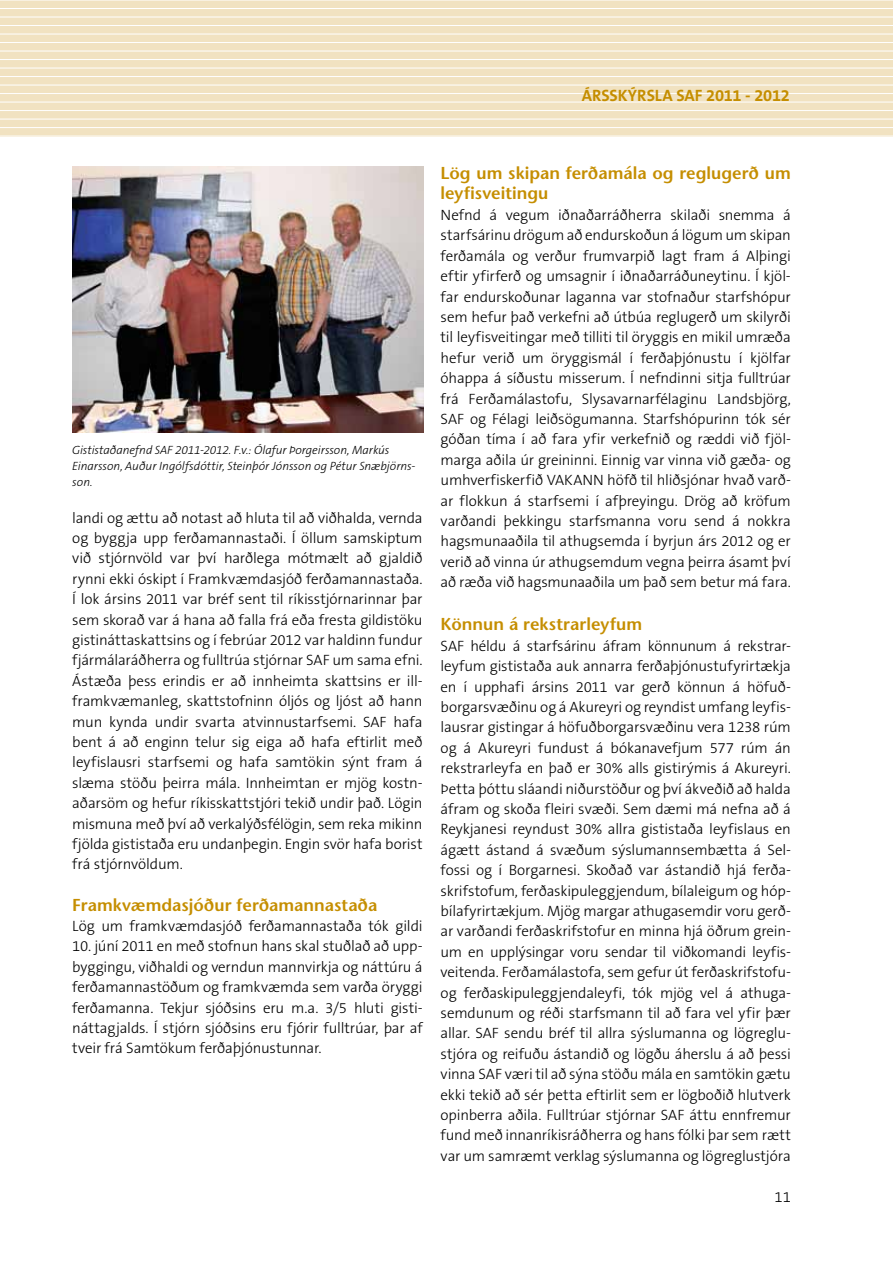
<style>
.page{position:relative;width:893px;height:1263px;background:#fff}
.page>*{position:absolute;margin:0;border:0;box-sizing:border-box;transform-origin:0 0}
.t1{font:600 17.25px/20.7px "Stone Sans";color:#c58e00}
.t2{font:700 16.5px "The Sans B7";letter-spacing:-.005em;color:#c58e00}
.t3{font:300 15px/20.4px "The Sans B3";letter-spacing:-.01em;color:#000;text-align:justify}
.t4{font:italic 300 12px/15.9px "The Sans B3";letter-spacing:-.005em;color:#000}
</style>
<div class="page">
<div style="left:0;top:0;width:893px;height:136px;background:#f1e2c1"></div>
<hr style="left:0;top:0;width:893px;height:1px;background:#fff">
<hr style="left:0;top:8px;width:893px;height:1px;background:#fff">
<hr style="left:0;top:17px;width:893px;height:1px;background:#fff">
<hr style="left:0;top:25px;width:893px;height:1px;background:#fff">
<hr style="left:0;top:34px;width:893px;height:1px;background:#fff">
<hr style="left:0;top:42px;width:893px;height:1px;background:#fff">
<hr style="left:0;top:51px;width:893px;height:1px;background:#fff">
<hr style="left:0;top:59px;width:893px;height:1px;background:#fff">
<hr style="left:0;top:68px;width:893px;height:1px;background:#fff">
<hr style="left:0;top:76px;width:893px;height:1px;background:#fff">
<hr style="left:0;top:85px;width:893px;height:1px;background:#fff">
<hr style="left:0;top:93px;width:893px;height:1px;background:#fff">
<hr style="left:0;top:102px;width:893px;height:1px;background:#fff">
<hr style="left:0;top:110px;width:893px;height:1px;background:#fff">
<hr style="left:0;top:119px;width:893px;height:1px;background:#fff">
<hr style="left:0;top:127px;width:893px;height:1px;background:#fff">
<img style="left:72px;top:167px;width:351px;height:266px">
<p class="t2" style="left:582px;top:87px;width:210px">ÁRSSKÝRSLA SAF 2011 - 2012</p>
<p class="t4" style="left:72px;top:443px;width:345px">Gististaðanefnd SAF 2011-2012. F.v.: Ólafur Þorgeirsson, Markús<br>Einarsson, Auður Ingólfsdóttir, Steinþór Jónsson og Pétur Snæbjörns&shy;son.</p>
<p class="t3" style="left:72px;top:508px;width:352px">landi og ættu að notast að hluta til að viðhalda, vernda og byggja upp ferðamannastaði. Í öllum samskiptum við stjórnvöld var því harðlega mótmælt að gjaldið rynni ekki óskipt í Framkvæmdasjóð ferðamannastaða.<br>Í lok ársins 2011 var bréf sent til ríkisstjórnarinnar þar sem skorað var á hana að falla frá eða fresta gildistöku gistináttaskattsins og í febrúar 2012 var haldinn fundur fjármálaráðherra og fulltrúa stjórnar SAF um sama efni.<br>Ástæða þess erindis er að innheimta skattsins er ill&shy;framkvæmanleg, skattstofninn óljós og ljóst að hann mun kynda undir svarta atvinnustarfsemi. SAF hafa bent á að enginn telur sig eiga að hafa eftirlit með leyfislausri starfsemi og hafa samtökin sýnt fram á slæma stöðu þeirra mála. Innheimtan er mjög kostn&shy;aðarsöm og hefur ríkisskattstjóri tekið undir það. Lögin mismuna með því að verkalýðsfélögin, sem reka mikinn fjölda gististaða eru undanþegin. Engin svör hafa borist frá stjórnvöldum.</p>
<p class="t1" style="left:72px;top:894px;width:307px">Framkvæmdasjóður ferðamannastaða</p>
<p class="t3" style="left:72px;top:916px;width:352px">Lög um framkvæmdasjóð ferðamannastaða tók gildi</p>
<p class="t3" style="left:72px;top:937px;width:352px">10. júní 2011 en með stofnun hans skal stuðlað að upp&shy;byggingu, viðhaldi og verndun mannvirkja og náttúru á ferðamannastöðum og framkvæmda sem varða öryggi ferðamanna. Tekjur sjóðsins eru m.a. 3/5 hluti gisti&shy;náttagjalds. Í stjórn sjóðsins eru fjórir fulltrúar, þar af tveir frá Samtökum ferðaþjónustunnar.</p>
<p class="t1" style="left:441px;top:162px;width:352px">Lög um skipan ferðamála og reglugerð um leyfisveitingu</p>
<p class="t3" style="left:441px;top:205px;width:352px">Nefnd á vegum iðnaðarráðherra skilaði snemma á starfsárinu drögum að endurskoðun á lögum um skipan ferðamála og verður frumvarpið lagt fram á Alþingi eftir yfirferð og umsagnir í iðnaðarráðuneytinu. Í kjöl&shy;far endurskoðunar laganna var stofnaður starfshópur sem hefur það verkefni að útbúa reglugerð um skilyrði til leyfisveitingar með tilliti til öryggis en mikil umræða hefur verið um öryggismál í ferðaþjónustu í kjölfar óhappa á síðustu misserum. Í nefndinni sitja fulltrúar frá Ferðamálastofu, Slysavarnarfélaginu Landsbjörg, SAF og Félagi leiðsögumanna. Starfshópurinn tók sér góðan tíma í að fara yfir verkefnið og ræddi við fjöl&shy;marga aðila úr greininni. Einnig var vinna við gæða- og umhverfiskerfið VAKANN höfð til hliðsjónar hvað varð&shy;ar flokkun á starfsemi í afþreyingu. Drög að kröfum varðandi þekkingu starfsmanna voru send á nokkra hagsmunaaðila til athugsemda í byrjun árs 2012 og er verið að vinna úr athugsemdum vegna þeirra ásamt því að ræða við hagsmunaaðila um það sem betur má fara.</p>
<p class="t1" style="left:441px;top:614px;width:203px">Könnun á rekstrarleyfum</p>
<p class="t3" style="left:441px;top:636px;width:352px;text-align:left">SAF héldu á starfsárinu áfram könnunum á rekstrar&shy;leyfum gististaða auk annarra ferðaþjónustufyrirtækja en í upphafi ársins 2011 var gerð könnun á höfuð&shy;borgarsvæðinu og á Akureyri og reyndist umfang leyfis&shy;lausrar gistingar á höfuðborgarsvæðinu vera 1238 rúm og á Akureyri fundust á bókanavefjum 577 rúm án rekstrarleyfa en það er 30% alls gistirýmis á Akureyri.<br>Þetta þóttu sláandi niðurstöður og því ákveðið að halda áfram og skoða fleiri svæði. Sem dæmi má nefna að á Reykjanesi reyndust 30% allra gististaða leyfislaus en ágætt ástand á svæðum sýslumannsembætta á Sel&shy;fossi og í Borgarnesi. Skoðað var ástandið hjá ferða&shy;skrifstofum, ferðaskipuleggjendum, bílaleigum og hóp&shy;bílafyrirtækjum. Mjög margar athugasemdir voru gerð&shy;ar varðandi ferðaskrifstofur en minna hjá öðrum grein--- um en upplýsingar voru sendar til viðkomandi leyfis----- veitenda. Ferðamálastofa, sem gefur út ferðaskrifstofu&shy;og ferðaskipuleggjendaleyfi, tók mjög vel á athuga&shy;semdunum og réði starfsmann til að fara vel yfir þær allar. SAF sendu bréf til allra sýslumanna og lögreglu&shy;stjóra og reifuðu ástandið og lögðu áherslu á að þessi vinna SAF væri til að sýna stöðu mála en samtökin gætu ekki tekið að sér þetta eftirlit sem er lögboðið hlutverk opinberra aðila. Fulltrúar stjórnar SAF áttu ennfremur fund með innanríkisráðherra og hans fólki þar sem rætt var um samræmt verklag sýslumanna og lögreglustjóra</p>
<p class="t3" style="left:775px;top:1187px;width:18px">11</p>
</div>
